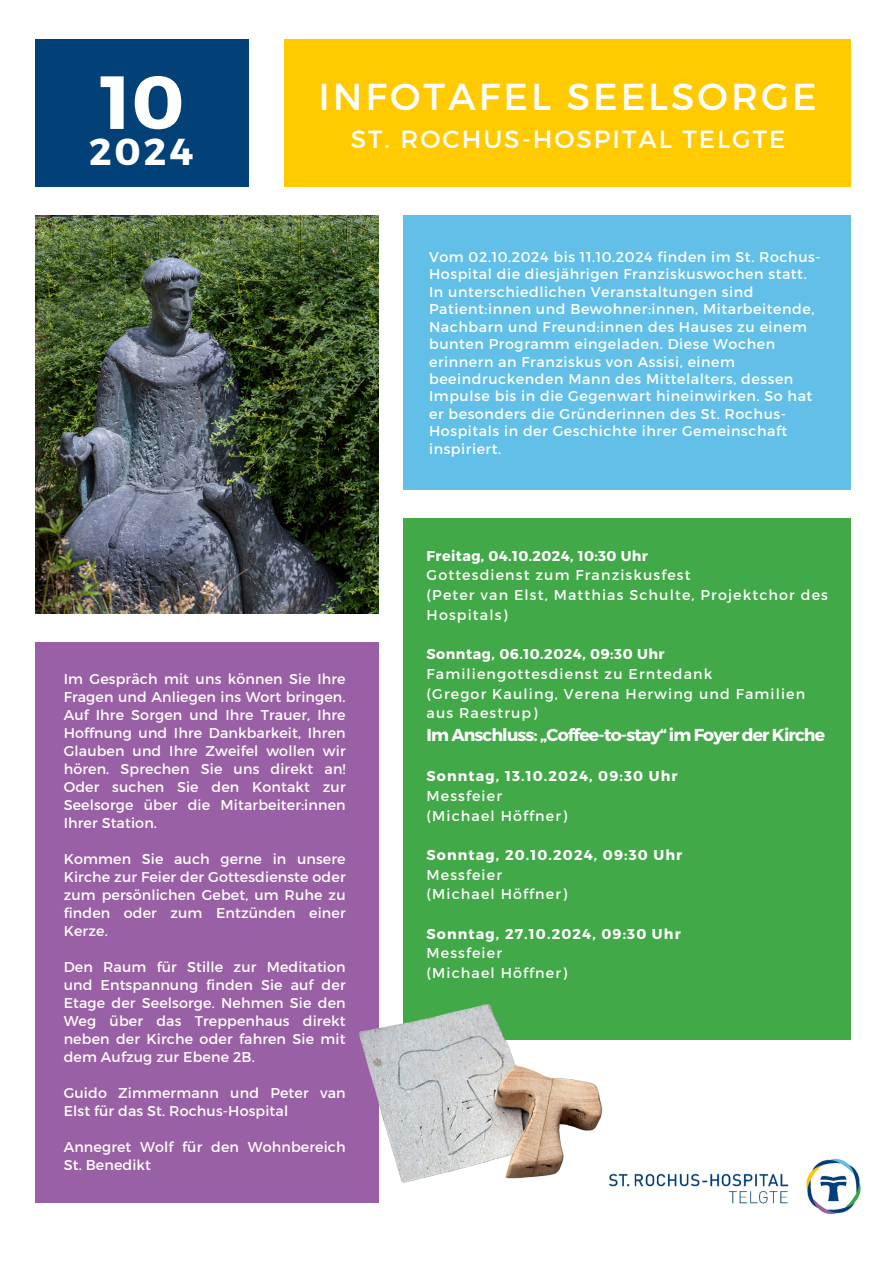
<style>
.page{position:relative;width:893px;height:1263px;background:#fff}
.page>*{position:absolute;margin:0;border:0;box-sizing:border-box;transform-origin:0 0}
.t1{font:700 75px "Montserrat";color:#fff}
.t2{font:37.5px "Montserrat";letter-spacing:.08em;color:#fff}
.t3{font:700 37.5px "Montserrat";color:#fff}
.t4{font:24.83px "Montserrat";letter-spacing:.08em;color:#fff}
.t5{font:700 17.25px "Montserrat";letter-spacing:-.05em;color:#fff}
.t6{font:14.25px/18px "Montserrat";letter-spacing:.04em;color:#fff;text-align:justify}
.t7{font:14.25px/19.6px "Montserrat";letter-spacing:.08em;color:#fff}
.t8{font:14.25px/18px "Montserrat";letter-spacing:.01em;color:#fff}
.t9{font:700 14.25px "Montserrat";letter-spacing:.08em;color:#fff}
.t10{font:700 14.25px "Montserrat";letter-spacing:.025em;color:#fff}
.t11{font:700 14.25px "Montserrat";letter-spacing:.035em;color:#fff}
</style>
<div class="page">
<div style="left:36px;top:39px;width:212px;height:147px;background:#024078"></div>
<div style="left:284px;top:39px;width:567px;height:148px;background:#ffca00"></div>
<img style="left:609px;top:1158px;width:252px;height:57px">
<img style="left:36px;top:216px;width:342px;height:397px">
<div style="left:36px;top:642px;width:342px;height:561px;background:#9a60a5"></div>
<div style="left:403px;top:518px;width:447px;height:522px;background:#42a948"></div>
<img style="left:354px;top:999px;width:253px;height:190px">
<div style="left:403px;top:216px;width:448px;height:273px;background:#62c0e8"></div>
<h1 class="t1" style="left:100px;top:53px;width:86px">10</h1>
<h1 class="t3" style="left:89px;top:127px;width:106px">2024</h1>
<h2 class="t2" style="left:318px;top:72px;width:500px">INFOTAFEL SEELSORGE</h2>
<h2 class="t4" style="left:351px;top:123px;width:436px">ST. ROCHUS-HOSPITAL TELGTE</h2>
<p class="t6" style="left:429px;top:247px;width:393px;line-height:17.4px;text-align:left">Vom 02.10.2024 bis 11.10.2024 finden im St. Rochus-Hospital die diesjährigen Franziskuswochen statt.<br>In unterschiedlichen Veranstaltungen sind Patient:innen und Bewohner:innen, Mitarbeitende, Nachbarn und Freund:innen des Hauses zu einem bunten Programm eingeladen. Diese Wochen erinnern an Franziskus von Assisi, einem beeindruckenden Mann des Mittelalters, dessen Impulse bis in die Gegenwart hineinwirken. So hat er besonders die Gründerinnen des St. Rochus-Hospitals in der Geschichte ihrer Gemeinschaft inspiriert.</p>
<p class="t6" style="left:64px;top:669px;width:283px">Im Gespräch mit uns können Sie Ihre Fragen und Anliegen ins Wort bringen.<br>Auf Ihre Sorgen und Ihre Trauer, Ihre Hoffnung und Ihre Dankbarkeit, Ihren Glauben und Ihre Zweifel wollen wir hören. Sprechen Sie uns direkt an!<br>Oder suchen Sie den Kontakt zur Seelsorge über die Mitarbeiter:innen Ihrer Station.</p>
<p class="t6" style="left:64px;top:849px;width:283px">Kommen Sie auch gerne in unsere Kirche zur Feier der Gottesdienste oder zum persönlichen Gebet, um Ruhe zu finden oder zum Entzünden einer Kerze.</p>
<p class="t6" style="left:64px;top:957px;width:283px">Den Raum für Stille zur Meditation und Entspannung finden Sie auf der Etage der Seelsorge. Nehmen Sie den Weg über das Treppenhaus direkt neben der Kirche oder fahren Sie mit dem Aufzug zur Ebene 2B.</p>
<p class="t8" style="left:64px;top:1083px;width:283px">Guido Zimmermann und Peter van<br>Elst für das St. Rochus-Hospital</p>
<p class="t8" style="left:64px;top:1137px;width:283px">Annegret Wolf für den Wohnbereich<br>St. Benedikt</p>
<p class="t10" style="left:426px;top:546px;width:223px">Freitag, 04.10.2024, 10:30 Uhr</p>
<p class="t7" style="left:426px;top:565px;width:265px">Gottesdienst zum Franziskusfest</p>
<p class="t7" style="left:426px;top:584px;width:403px">(Peter van Elst, Matthias Schulte, Projektchor des<br>Hospitals)</p>
<p class="t11" style="left:426px;top:645px;width:239px">Sonntag, 06.10.2024, 09:30 Uhr</p>
<p class="t7" style="left:426px;top:663px;width:287px">Familiengottesdienst zu Erntedank</p>
<p class="t7" style="left:426px;top:683px;width:380px">(Gregor Kauling, Verena Herwing und Familien aus Raestrup)</p>
<p class="t5" style="left:426px;top:724px;width:400px">Im Anschluss: „Coffee-to-stay“ im Foyer der Kirche</p>
<p class="t9" style="left:426px;top:767px;width:252px">Sonntag, 13.10.2024, 09:30 Uhr</p>
<p class="t7" style="left:426px;top:785px;width:77px">Messfeier</p>
<p class="t7" style="left:426px;top:805px;width:142px">(Michael Höffner)</p>
<p class="t9" style="left:426px;top:846px;width:257px">Sonntag, 20.10.2024, 09:30 Uhr</p>
<p class="t7" style="left:426px;top:864px;width:77px">Messfeier</p>
<p class="t7" style="left:426px;top:884px;width:142px">(Michael Höffner)</p>
<p class="t9" style="left:426px;top:924px;width:256px">Sonntag, 27.10.2024, 09:30 Uhr</p>
<p class="t7" style="left:426px;top:943px;width:77px">Messfeier</p>
<p class="t7" style="left:426px;top:962px;width:142px">(Michael Höffner)</p>
</div>
